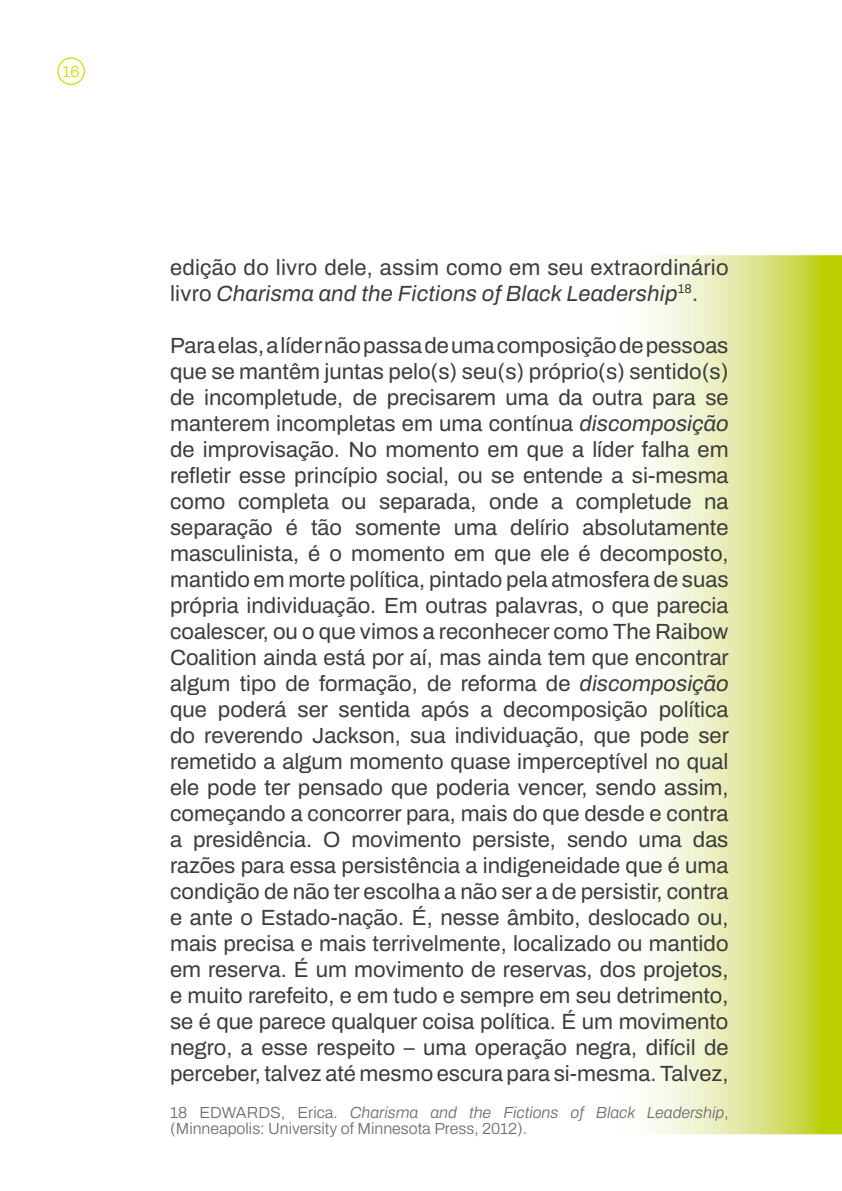
<style>
.page{position:relative;width:842px;height:1191px;background:#fff}
.page>*{position:absolute;margin:0;border:0;box-sizing:border-box;transform-origin:0 0}
.t1{font:22px/26px "Archivo";color:#3c3c3b}
.t2{font:300 16px/16px "Archivo";color:#706f6f}
.t3{font:300 16px "Archivo";color:#d3d800}
.s1{font-style:italic}
</style>
<div class="page">
<img style="left:647px;top:255px;width:195px;height:879px">
<svg style="left:57px;top:57px;width:28px;height:28px"></svg>
<p class="t3" style="left:63px;top:60px;width:19px">16</p>
<p class="t1" style="left:170px;top:254px;width:560px">edição do livro dele, assim como em seu extraordinário livro <span class="s1">Charisma and the Fictions of Black Leadership</span><sup>18</sup>.</p>
<p class="t1" style="left:170px;top:332px;width:560px;text-align:justify">Para elas, a líder não passa de uma composição de pessoas que se mantêm juntas pelo(s) seu(s) próprio(s) sentido(s) de incompletude, de precisarem uma da outra para se manterem incompletas em uma contínua <span class="s1">discomposição </span>de improvisação. No momento em que a líder falha em refletir esse princípio social, ou se entende a si-mesma como completa ou separada, onde a completude na separação é tão somente uma delírio absolutamente masculinista, é o momento em que ele é decomposto, mantido em morte política, pintado pela atmosfera de suas própria individuação. Em outras palavras, o que parecia coalescer, ou o que vimos a reconhecer como The Raibow Coalition ainda está por aí, mas ainda tem que encontrar algum tipo de formação, de reforma de <span class="s1">discomposição </span>que poderá ser sentida após a decomposição política do reverendo Jackson, sua individuação, que pode ser remetido a algum momento quase imperceptível no qual ele pode ter pensado que poderia vencer, sendo assim, começando a concorrer para, mais do que desde e contra a presidência. O movimento persiste, sendo uma das razões para essa persistência a indigeneidade que é uma condição de não ter escolha a não ser a de persistir, contra e ante o Estado-nação. É, nesse âmbito, deslocado ou, mais precisa e mais terrivelmente, localizado ou mantido em reserva. É um movimento de reservas, dos projetos, e muito rarefeito, e em tudo e sempre em seu detrimento, se é que parece qualquer coisa política. É um movimento negro, a esse respeito – uma operação negra, difícil de perceber, talvez até mesmo escura para si-mesma. Talvez,</p>
<p class="t2" style="left:170px;top:1104px;width:560px">18 EDWARDS, Erica. <span class="s1">Charisma and the Fictions of Black Leadership</span>, (Minneapolis: University of Minnesota Press, 2012).</p>
</div>
